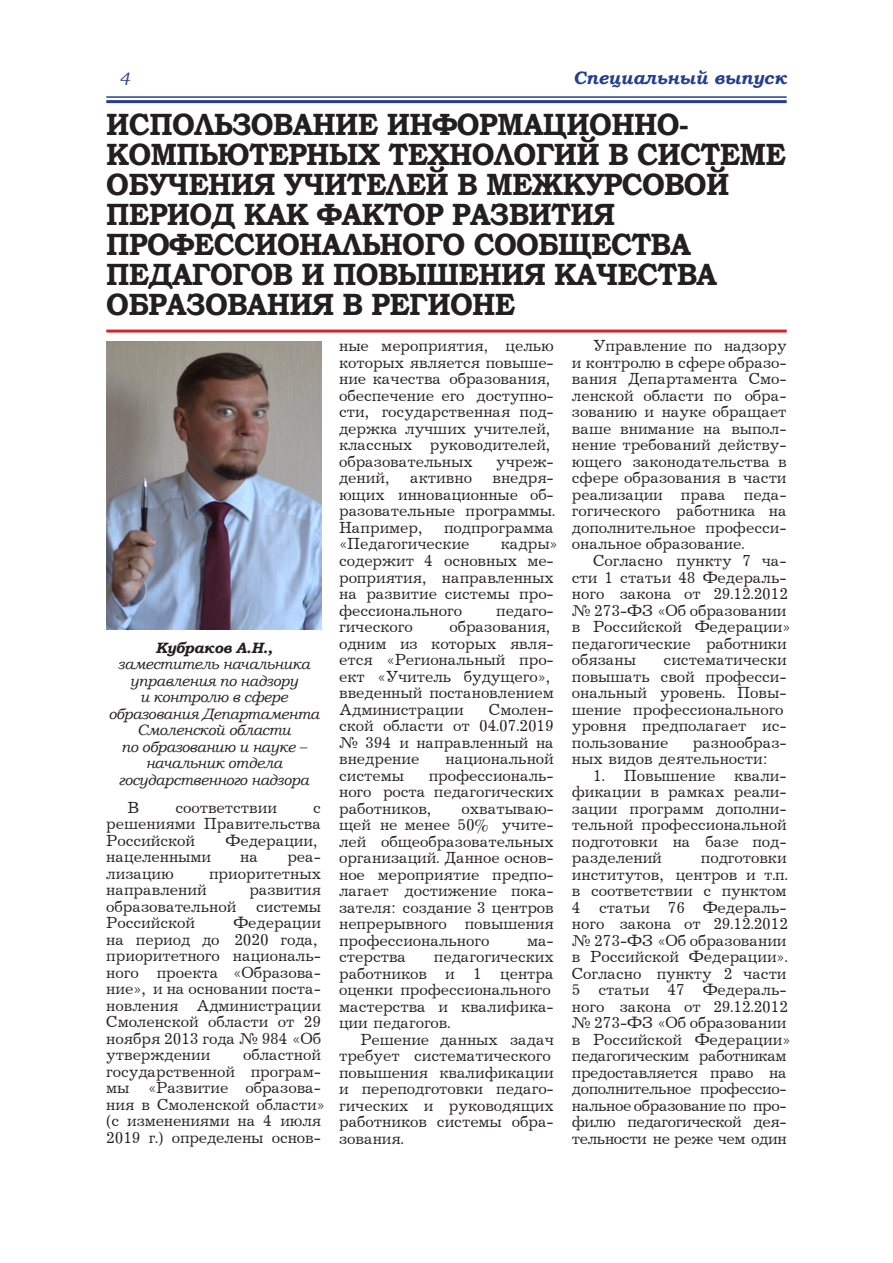
<style>
.page{position:relative;width:893px;height:1263px;background:#fff}
.page>*{position:absolute;margin:0;border:0;box-sizing:border-box;transform-origin:0 0}
.t1{font:700 30.75px/30px "Bookman Old Style";letter-spacing:-.025em;color:#231f20;scale:.93 1}
.t2{font:italic 700 18px "Bookman Old Style";color:#253f8e}
.t3{font:italic 18px "Bookman Old Style";color:#253f8e}
.t4{font:16.5px/16.5px "Journal";letter-spacing:-.005em;color:#231f20}
.t5{font:italic 15px/16.5px "Bookman Old Style";letter-spacing:-.025em;color:#231f20;text-align:center}
.t6{font:italic 700 15px "Bookman Old Style";letter-spacing:-.025em;color:#231f20}
</style>
<div class="page">
<hr style="left:106px;top:96px;width:681px;height:2px;background:#253f8e">
<hr style="left:106px;top:100px;width:681px;height:3px;background:#253f8e">
<img style="left:106px;top:341px;width:215px;height:288px">
<hr style="left:106px;top:330px;width:681px;height:3px;background:#d1232a">
<p class="t3" style="left:119px;top:66px;width:13px">4</p>
<p class="t2" style="left:573px;top:64px;width:215px">Специальный выпуск</p>
<p class="t1" style="left:106px;top:109px;width:732px">ИСПОЛЬЗОВАНИЕ ИНФОРМАЦИОННО-<br>КОМПЬЮТЕРНЫХ ТЕХНОЛОГИЙ В СИСТЕМЕ<br>ОБУЧЕНИЯ УЧИТЕЛЕЙ В МЕЖКУРСОВОЙ<br>ПЕРИОД КАК ФАКТОР РАЗВИТИЯ<br>ПРОФЕССИОНАЛЬНОГО СООБЩЕСТВА<br>ПЕДАГОГОВ И ПОВЫШЕНИЯ КАЧЕСТВА<br>ОБРАЗОВАНИЯ В РЕГИОНЕ</p>
<p class="t6" style="left:156px;top:636px;width:118px">Кубраков А.Н.,</p>
<p class="t5" style="left:108px;top:656px;width:213px">заместитель начальника управления по надзору<br>и контролю в сфере образования Департамента<br>Смоленской области<br>по образованию и науке – начальник отдела государственного надзора</p>
<p class="t4" style="left:128px;top:800px;width:13px">В</p>
<p class="t4" style="left:175px;top:800px;width:103px">соответствии</p>
<p class="t4" style="left:106px;top:800px;width:216px;text-align:justify;text-indent:207px">с решениями Правительства Российской</p>
<p class="t4" style="left:226px;top:833px;width:94px">Федерации,</p>
<p class="t4" style="left:106px;top:849px;width:106px">нацеленными</p>
<p class="t4" style="left:240px;top:849px;width:19px">на</p>
<p class="t4" style="left:287px;top:849px;width:35px">реа-</p>
<p class="t4" style="left:106px;top:866px;width:69px">лизацию</p>
<p class="t4" style="left:209px;top:866px;width:114px">приоритетных</p>
<p class="t4" style="left:106px;top:882px;width:102px">направлений</p>
<p class="t4" style="left:106px;top:882px;width:216px;text-align:justify;text-indent:143px">развития образовательной системы Российской</p>
<p class="t4" style="left:106px;top:915px;width:216px;text-indent:127px">Федерации на период до 2020 года, приоритетного националь&shy;ного проекта «Образова&shy;ние», и на основании поста&shy;новления Администрации<br>Смоленской области от 29 ноября 2013 года № 984 «Об утверждении</p>
<p class="t4" style="left:106px;top:1047px;width:220px;text-indent:137px">областной государственной програм&shy;мы «Развитие образова&shy;ния в Смоленской области» (с изменениями на 4 июля<br>2019 г.) определены основ-</p>
<p class="t4" style="left:339px;top:338px;width:216px">ные мероприятия, целью которых является повыше&shy;ние качества образования, обеспечение его доступно&shy;сти, государственная под&shy;держка лучших учителей, классных руководителей, образовательных</p>
<p class="t4" style="left:496px;top:454px;width:59px">учреж-</p>
<p class="t4" style="left:339px;top:470px;width:52px">дений,</p>
<p class="t4" style="left:339px;top:470px;width:217px;text-align:justify;text-indent:71px">активно внедря&shy;ющих инновационные об&shy;разовательные программы.<br>Например,</p>
<p class="t4" style="left:339px;top:520px;width:216px;text-indent:105px">подпрограмма «Педагогические</p>
<p class="t4" style="left:339px;top:536px;width:220px;text-indent:162px">кадры» содержит 4 основных ме&shy;роприятия, направленных на развитие системы про&shy;фессионального</p>
<p class="t4" style="left:496px;top:602px;width:59px">педаго-</p>
<p class="t4" style="left:339px;top:619px;width:216px;text-indent:110px">образования, одним из которых явля&shy;ется «Региональный про&shy;ект «Учитель будущего», введенный постановлением<br>Администрации</p>
<p class="t4" style="left:339px;top:619px;width:75px">гического</p>
<p class="t4" style="left:339px;top:701px;width:216px;text-align:justify;text-indent:150px">Смолен&shy;ской области от 04.07.2019 № 394 и направленный на внедрение</p>
<p class="t4" style="left:446px;top:751px;width:110px">национальной</p>
<p class="t4" style="left:339px;top:767px;width:216px;text-align:justify;text-indent:90px">профессиональ&shy;ного роста педагогических работников,</p>
<p class="t4" style="left:339px;top:767px;width:67px">системы</p>
<p class="t4" style="left:339px;top:800px;width:216px;text-align:justify;text-indent:122px">охватываю&shy;щей не менее 50% учите&shy;лей общеобразовательных организаций. Данное основ&shy;ное мероприятие предпо&shy;лагает достижение пока&shy;зателя: создание 3 центров непрерывного повышения профессионального</p>
<p class="t4" style="left:527px;top:932px;width:28px">ма-</p>
<p class="t4" style="left:339px;top:949px;width:216px;text-indent:95px">педагогических работников и 1 центра оценки профессионального мастерства и квалифика&shy;ции педагогов.</p>
<p class="t4" style="left:339px;top:1031px;width:216px;text-indent:21px">Решение данных задач требует систематического повышения квалификации и переподготовки педаго&shy;гических и руководящих работников системы обра&shy;зования.</p>
<p class="t4" style="left:339px;top:949px;width:69px">стерства</p>
<p class="t4" style="left:572px;top:338px;width:216px;text-align:justify;text-indent:21px">Управление по надзору и контролю в сфере образо&shy;вания Департамента Смо&shy;ленской области по обра&shy;зованию и науке обращает ваше внимание на выпол&shy;нение требований действу&shy;ющего законодательства в сфере образования в части реализации права педа&shy;гогического работника на дополнительное професси&shy;ональное образование.</p>
<p class="t4" style="left:572px;top:553px;width:220px;text-indent:21px">Согласно пункту 7 ча&shy;сти 1 статьи 48 Федераль&shy;ного закона от 29.12.2012 № 273-ФЗ «Об образовании в Российской Федерации» педагогические работники обязаны</p>
<p class="t4" style="left:572px;top:652px;width:216px;text-indent:92px">систематически повышать свой професси&shy;ональный уровень. Повы&shy;шение профессионального уровня предполагает ис&shy;пользование</p>
<p class="t4" style="left:572px;top:734px;width:216px;text-indent:121px">разнообраз&shy;ных видов деятельности:</p>
<p class="t4" style="left:572px;top:767px;width:216px;text-align:justify;text-indent:21px">1. Повышение квали&shy;фикации в рамках реали&shy;зации программ дополни&shy;тельной профессиональной подготовки на базе под&shy;разделений</p>
<p class="t4" style="left:572px;top:850px;width:220px;text-indent:129px">подготовки институтов, центров и т.п. в соответствии с пунктом<br>4 статьи 76 Федераль&shy;ного закона от 29.12.2012 № 273-ФЗ «Об образовании в Российской Федерации».<br>Согласно пункту 2 части<br>5 статьи 47 Федераль&shy;ного закона от 29.12.2012 № 273-ФЗ «Об образовании в Российской Федерации» педагогическим работникам предоставляется право на дополнительное профессио&shy;нальное образование по про&shy;филю педагогической дея&shy;тельности не реже чем один</p>
</div>
